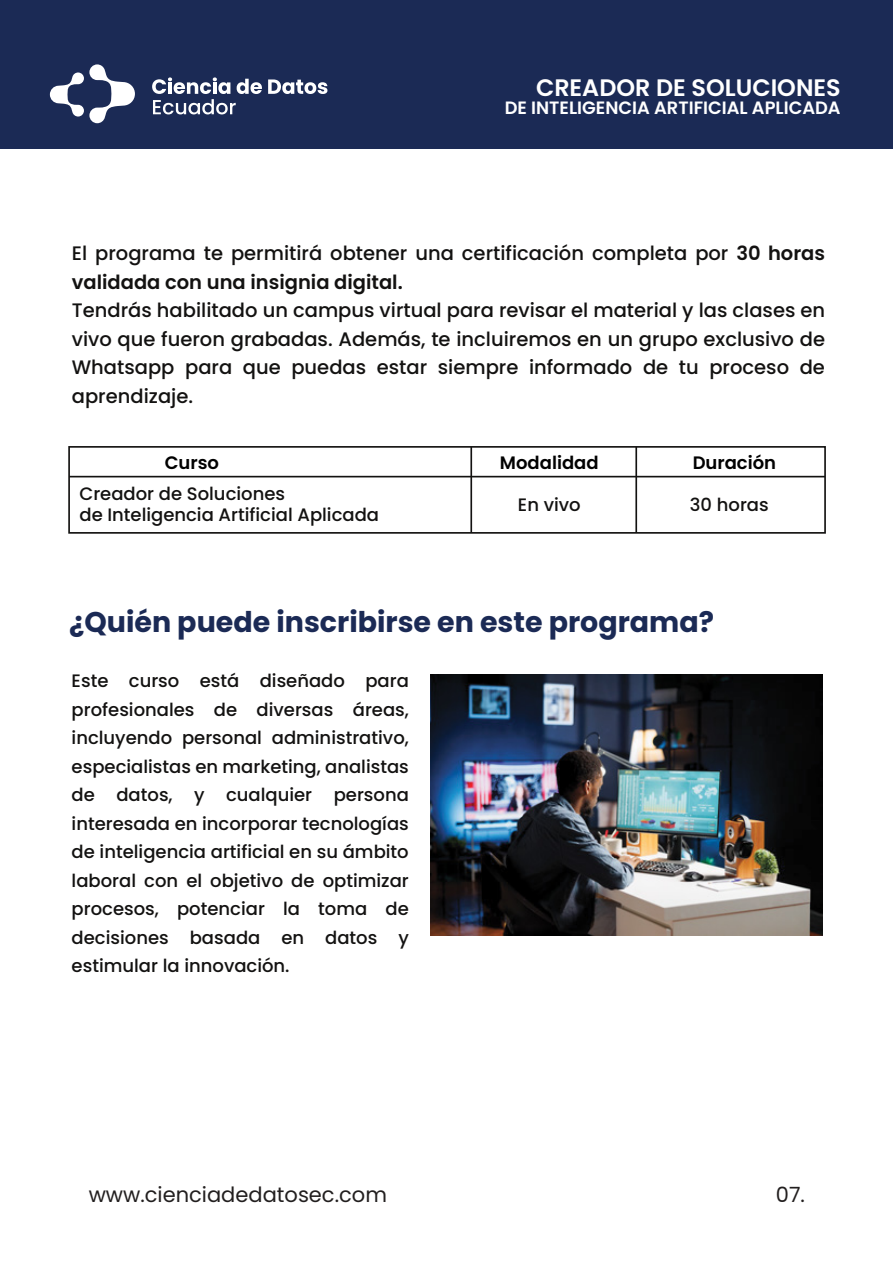
<style>
.page{position:relative;width:893px;height:1263px;background:#fff}
.page>*{position:absolute;margin:0;border:0;box-sizing:border-box;transform-origin:0 0}
.t1{font:700 28.5px "Poppins";color:#1b2a55}
.t2{font:600 23.85px "Poppins";color:#fff}
.t3{font:21px "Poppins";color:#221f1f}
.t4{font:500 19.5px/28.5px "Poppins";color:#131211}
.t5{font:500 18px/28.5px "Poppins";color:#131211}
.t6{font:600 18px "Poppins";color:#010101}
.t7{font:600 17.85px "Poppins";color:#fff}
.s1{font-weight:600}
</style>
<div class="page">
<div style="left:0;top:0;width:893px;height:148px;background:#1b2a55"></div>
<svg style="left:50px;top:64px;width:85px;height:59px"></svg>
<svg style="left:268px;top:79px;width:59px;height:15px"></svg>
<svg style="left:152px;top:77px;width:110px;height:37px"></svg>
<div style="left:68px;top:446px;width:758px;height:88px;border:2px solid #131211"></div>
<hr style="left:69px;top:476px;width:756px;height:1px;background:#131211">
<hr style="left:470px;top:447px;width:2px;height:86px;background:#131211">
<hr style="left:635px;top:447px;width:2px;height:86px;background:#131211">
<img style="left:430px;top:674px;width:392px;height:261px">
<h2 class="t2" style="left:536px;top:76px;width:306px">CREADOR DE SOLUCIONES</h2>
<p class="t7" style="left:505px;top:100px;width:338px">DE INTELIGENCIA ARTIFICIAL APLICADA</p>
<p class="t4" style="left:72px;top:241px;width:755px">El programa te permitirá obtener una certificación completa por <span class="s1">30 horas validada con una insignia digital.</span></p>
<p class="t4" style="left:72px;top:298px;width:755px;text-align:justify">Tendrás habilitado un campus virtual para revisar el material y las clases en vivo que fueron grabadas. Además, te incluiremos en un grupo exclusivo de Whatsapp para que puedas estar siempre informado de tu proceso de aprendizaje.</p>
<p class="t6" style="left:165px;top:454px;width:56px">Curso</p>
<p class="t6" style="left:500px;top:454px;width:100px">Modalidad</p>
<p class="t6" style="left:693px;top:454px;width:85px">Duración</p>
<p class="t5" style="left:79px;top:485px;width:301px;line-height:21px">Creador de Soluciones<br>de Inteligencia Artificial Aplicada</p>
<p class="t5" style="left:518px;top:492px;width:64px">En vivo</p>
<p class="t5" style="left:690px;top:492px;width:80px">30 horas</p>
<h1 class="t1" style="left:69px;top:608px;width:647px">¿Quién puede inscribirse en este programa?</h1>
<p class="t5" style="left:72px;top:668px;width:339px;text-align:justify">Este curso está diseñado para profesionales de diversas áreas, incluyendo personal administrativo, especialistas en marketing, analistas de datos, y cualquier persona interesada en incorporar tecnologías de inteligencia artificial en su ámbito laboral con el objetivo de optimizar procesos, potenciar la toma de decisiones basada en datos y estimular la innovación.</p>
<p class="t3" style="left:89px;top:1182px;width:300px">www.cienciadedatosec.com</p>
<p class="t3" style="left:776px;top:1182px;width:31px">07.</p>
</div>
